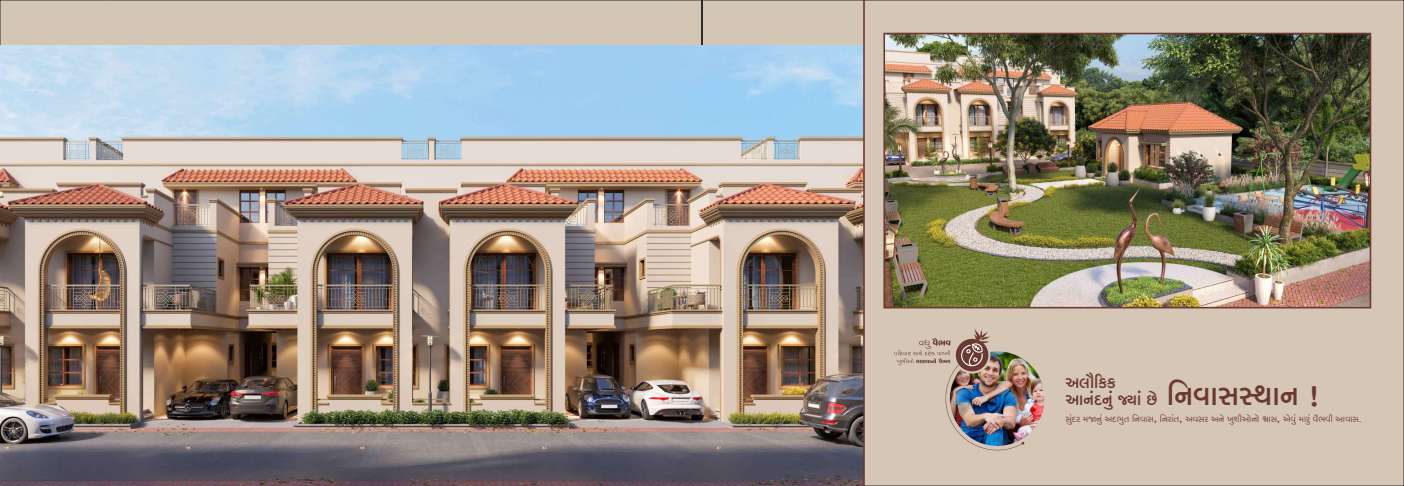
<style>
.page{position:relative;width:1404px;height:486px;background:#fff}
.page>*{position:absolute;margin:0;border:0;box-sizing:border-box;transform-origin:0 0}
.t1{font:34.12px "SHREE GUJ7";color:#6a3931}
.t2{font:19.05px/17.3px "SHREE GUJ7";color:#6a3931}
.t3{font:10.35px "SHREE GUJ7";color:#6a3931}
</style>
<div class="page">
<div style="left:865px;top:0;width:539px;height:486px;background:#d5c6b5"></div>
<svg style="left:894px;top:329px;width:151px;height:121px;background:#cebdad"></svg>
<img style="left:950px;top:351px;width:95px;height:95px">
<img style="left:886px;top:36px;width:482px;height:269px">
<div style="left:883px;top:33px;width:488px;height:275px;border:2px solid #6a3931"></div>
<img style="left:0;top:123px;width:863px;height:363px">
<img style="left:0;top:0;width:863px;height:123px">
<hr style="left:863px;top:0;width:2px;height:486px;background:#6a3931">
<h2 class="t2" style="left:1065px;top:375px;width:94px">Agp¥qL$L$<br>Ap“„v$“y„ Äep„ R&gt;¡</h2>
<p class="t3" style="left:1066px;top:414px;width:297px">ky„v$f dÅ“y„ Av$cys r“hpk, r“fp„s, Ahkf A“¡ MyiuAp¡“p¡ ðpk, A¡hy„ dpfy„ h¥chu Aphpk.</p>
<h1 class="t1" style="left:1167px;top:380px;width:154px">r“hpkõ’p“ !</h1>
</div>
